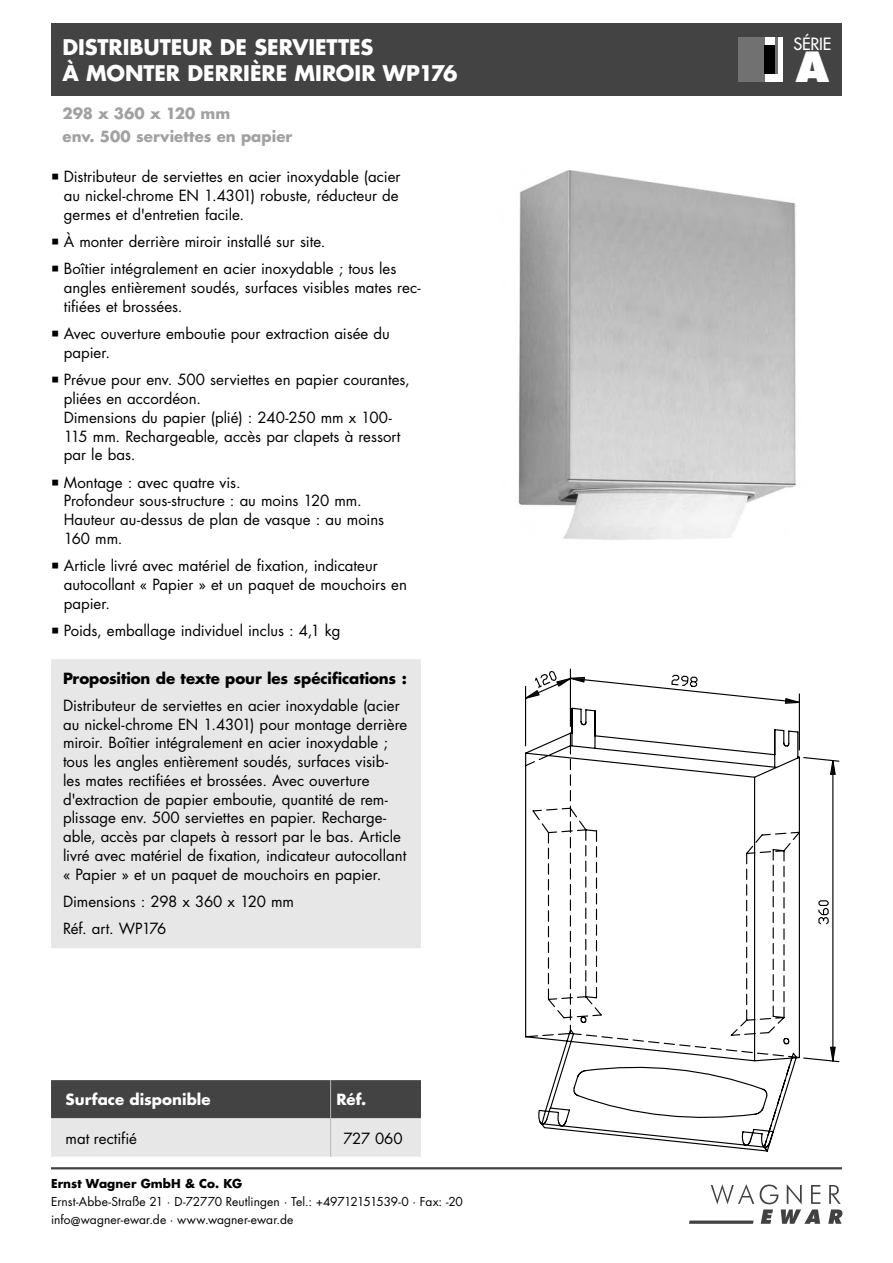
<style>
.page{position:relative;width:893px;height:1263px;background:#fff}
.page>*{position:absolute;margin:0;border:0;box-sizing:border-box;transform-origin:0 0}
.t1{font:800 40.5px "Futura Std";color:#fff}
.t2{font:700 21px/26.5px "Futura Std";color:#fff}
.t3{font:500 16.5px "Futura Std";letter-spacing:-.015em;color:#fff}
.t4{font:15px/18.8px "Futura Std";color:#000}
.t5{font:700 15px "Futura Std";letter-spacing:.005em;color:#a1a1a1}
.t6{font:700 15px "Futura Std";letter-spacing:.005em;color:#fff}
.t7{font:12px/18px "Futura Std";color:#000}
.s1{font-weight:700}
</style>
<div class="page">
<svg style="left:689px;top:1184px;width:153px;height:40px"></svg>
<hr style="left:51px;top:1167px;width:791px;height:2px;background:#434343">
<div style="left:51px;top:23px;width:791px;height:73px;background:#434343"></div>
<svg style="left:525px;top:668px;width:314px;height:484px"></svg>
<svg style="left:829px;top:754px;width:7px;height:22px"></svg>
<svg style="left:784px;top:697px;width:22px;height:7px"></svg>
<svg style="left:829px;top:1046px;width:7px;height:22px"></svg>
<svg style="left:525px;top:689px;width:16px;height:12px"></svg>
<svg style="left:555px;top:676px;width:31px;height:12px"></svg>
<img style="left:518px;top:170px;width:279px;height:370px">
<svg style="left:51px;top:1080px;width:370px;height:77px;background:#969696"></svg>
<hr style="left:330px;top:1080px;width:1px;height:38px;background:#b8b8b8">
<hr style="left:330px;top:1118px;width:1px;height:39px;background:#b8b8b8">
<svg style="left:764px;top:37px;width:19px;height:45px"></svg>
<div style="left:738px;top:37px;width:26px;height:45px;background:#717171"></div>
<hr style="left:775px;top:37px;width:2px;height:36px;background:#717171">
<div style="left:764px;top:45px;width:11px;height:28px;background:#000"></div>
<div style="left:57px;top:665px;width:358px;height:277px;background:#e7e7e7"></div>
<div style="left:51px;top:659px;width:370px;height:289px;border:12px solid #e7e7e7"></div>
<p class="t2" style="left:63px;top:35px;width:397px">DISTRIBUTEUR DE SERVIETTES<br>À MONTER DERRIÈRE MIROIR WP176</p>
<p class="t5" style="left:63px;top:106px;width:169px">298 x 360 x 120 mm</p>
<p class="t5" style="left:63px;top:129px;width:231px">env. 500 serviettes en papier</p>
<p class="t4" style="left:64px;top:169px;width:338px">Distributeur de serviettes en acier inoxydable (acier au nickel-chrome EN 1.4301) robuste, réducteur de germes et d'entretien facile.</p>
<p class="t4" style="left:64px;top:229px;width:334px;line-height:27.3px">À monter derrière miroir installé sur site.<br>Boîtier intégralement en acier inoxydable ; tous les</p>
<p class="t4" style="left:64px;top:279px;width:358px">angles entièrement soudés, surfaces visibles mates rec&shy;tifiées et brossées.</p>
<p class="t4" style="left:64px;top:325px;width:328px">Avec ouverture emboutie pour extraction aisée du papier.</p>
<p class="t4" style="left:64px;top:371px;width:348px">Prévue pour env. 500 serviettes en papier courantes, pliées en accordéon.<br>Dimensions du papier (plié) : 240-250 mm x 100- 115 mm. Rechargeable, accès par clapets à ressort par le bas.</p>
<p class="t4" style="left:64px;top:474px;width:322px">Montage : avec quatre vis.<br>Profondeur sous-structure : au moins 120 mm.<br>Hauteur au-dessus de plan de vasque : au moins<br>160 mm.</p>
<p class="t4" style="left:64px;top:557px;width:345px">Article livré avec matériel de fixation, indicateur autocollant « Papier » et un paquet de mouchoirs en papier.</p>
<p class="t4" style="left:64px;top:622px;width:278px">Poids, emballage individuel inclus : 4,1 kg</p>
<p class="t4" style="left:63px;top:665px;width:345px;line-height:27.3px"><span class="s1">Proposition de texte pour les spécifications :<br></span>Distributeur de serviettes en acier inoxydable (acier</p>
<p class="t4" style="left:63px;top:716px;width:346px">au nickel-chrome EN 1.4301) pour montage derrière miroir. Boîtier intégralement en acier inoxydable ; tous les angles entièrement soudés, surfaces visib&shy;les mates rectifiées et brossées. Avec ouverture d'extraction de papier emboutie, quantité de rem&shy;plissage env. 500 serviettes en papier. Recharge&shy;able, accès par clapets à ressort par le bas. Article livré avec matériel de fixation, indicateur autocollant « Papier » et un paquet de mouchoirs en papier.</p>
<p class="t4" style="left:63px;top:889px;width:233px;line-height:27.3px">Dimensions : 298 x 360 x 120 mm<br>Réf. art. WP176</p>
<p class="t6" style="left:65px;top:1093px;width:147px">Surface disponible</p>
<p class="t6" style="left:337px;top:1093px;width:31px">Réf.</p>
<p class="t4" style="left:65px;top:1130px;width:73px">mat rectifié</p>
<p class="t4" style="left:343px;top:1130px;width:61px">727 060</p>
<p class="t7" style="left:51px;top:1175px;width:413px"><span class="s1">Ernst Wagner GmbH &amp; Co. KG<br></span>Ernst-Abbe-Straße 21 · D-72770 Reutlingen · Tel.: +49712151539-0 · Fax: -20 info@wagner-ewar.de · www.wagner-ewar.de</p>
<p class="t3" style="left:793px;top:37px;width:39px">SÉRIE</p>
<p class="t1" style="left:796px;top:48px;width:35px">A</p>
</div>
